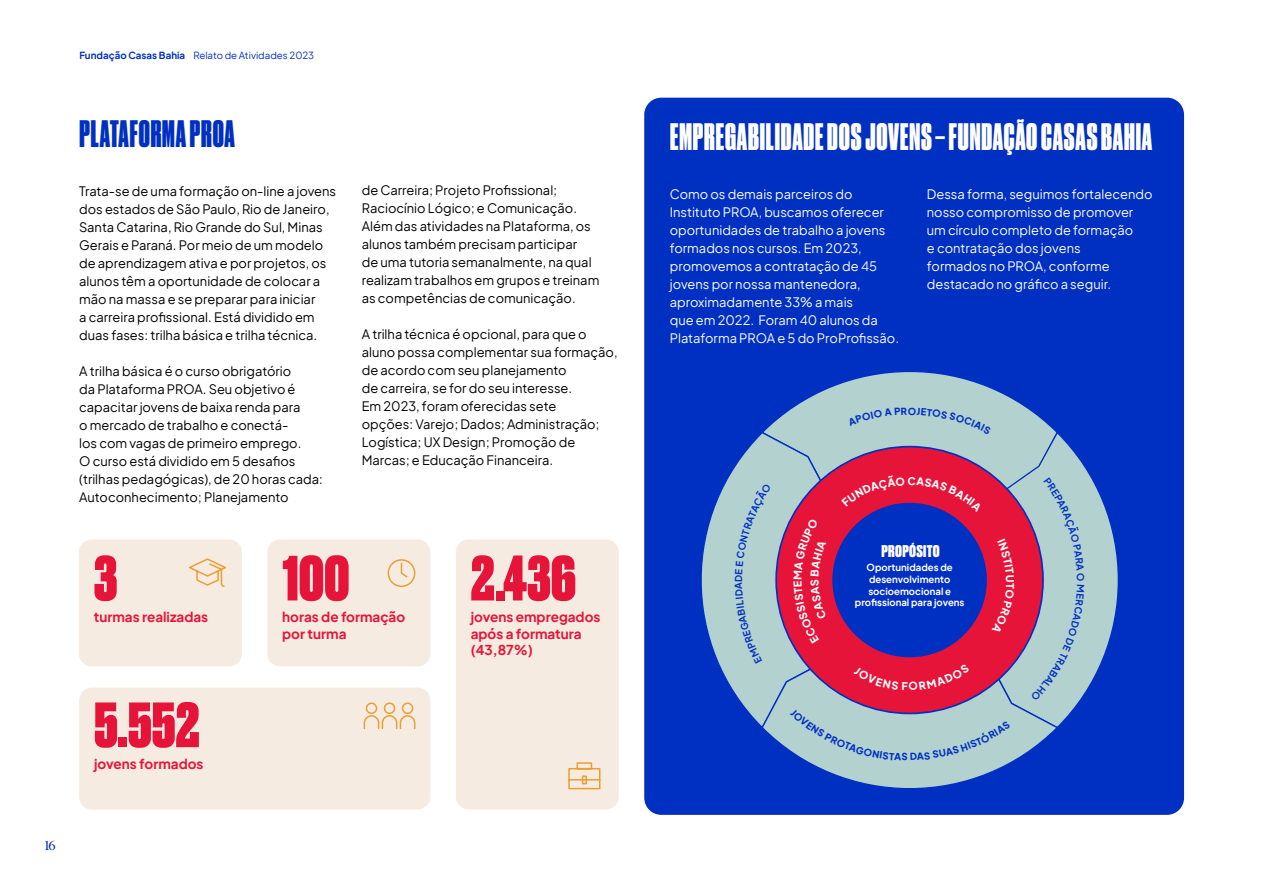
<style>
.page{position:relative;width:1263px;height:893px;background:#fff}
.page>*{position:absolute;margin:0;border:0;box-sizing:border-box;transform-origin:0 0}
.t1{font:800 60px "Druk";color:#e61438}
.t2{font:36px "Druk Condensed Super";letter-spacing:.025em;color:#fff}
.t3{font:36px "Druk Condensed Super";letter-spacing:.025em;color:#0030c2}
.t4{font:800 15.9px "Druk";letter-spacing:.02em;color:#fff}
.t5{font:700 13.5px/16.5px "Plus Jakarta Sans";color:#e61438}
.t6{font:12.9px/18px "Plus Jakarta Sans";color:#000}
.t7{font:12.9px/18px "Plus Jakarta Sans";color:#fff}
.t8{font:12.9px "Burgess Pro";color:#0030c2}
.t9{font:9.75px "Plus Jakarta Sans";color:#0030c2}
.t10{font:700 9.6px/11.7px "Plus Jakarta Sans";color:#fff;text-align:center}
.s1{font-weight:700}
</style>
<div class="page">
<div style="left:79px;top:688px;width:351px;height:121px;background:#f5ebe0;border-radius:13px"></div>
<div style="left:456px;top:539px;width:163px;height:270px;background:#f5ebe0;border-radius:13px"></div>
<div style="left:79px;top:539px;width:163px;height:127px;background:#f5ebe0;border-radius:13px"></div>
<div style="left:267px;top:539px;width:163px;height:127px;background:#f5ebe0;border-radius:13px"></div>
<div style="left:644px;top:98px;width:540px;height:717px;background:#0030c2;border-radius:17px"></div>
<svg style="left:363px;top:702px;width:53px;height:27px"></svg>
<svg style="left:189px;top:558px;width:37px;height:29px"></svg>
<svg style="left:568px;top:762px;width:33px;height:28px"></svg>
<svg style="left:387px;top:559px;width:29px;height:28px"></svg>
<svg style="left:701px;top:372px;width:417px;height:416px"></svg>
<p class="t9" style="left:79px;top:47px;width:236px"><span class="s1">Fundação Casas Bahia</span> Relato de Atividades 2023</p>
<h2 class="t3" style="left:80px;top:111px;width:157px">PLATAFORMA PROA</h2>
<p class="t6" style="left:79px;top:180px;width:258px">Trata-se de uma formação on-line a jovens dos estados de São Paulo, Rio de Janeiro, Santa Catarina, Rio Grande do Sul, Minas Gerais e Paraná. Por meio de um modelo de aprendizagem ativa e por projetos, os alunos têm a oportunidade de colocar a mão na massa e se preparar para iniciar<br>a carreira profissional. Está dividido em duas fases: trilha básica e trilha técnica.</p>
<p class="t6" style="left:79px;top:360px;width:245px">A trilha básica é o curso obrigatório<br>da Plataforma PROA. Seu objetivo é capacitar jovens de baixa renda para<br>o mercado de trabalho e conectá-<br>los com vagas de primeiro emprego.<br>O curso está dividido em 5 desafios (trilhas pedagógicas), de 20 horas cada:<br>Autoconhecimento; Planejamento</p>
<p class="t6" style="left:362px;top:180px;width:239px">de Carreira; Projeto Profissional; Raciocínio Lógico; e Comunicação.<br>Além das atividades na Plataforma, os alunos também precisam participar<br>de uma tutoria semanalmente, na qual realizam trabalhos em grupos e treinam as competências de comunicação.</p>
<p class="t6" style="left:362px;top:324px;width:257px">A trilha técnica é opcional, para que o aluno possa complementar sua formação, de acordo com seu planejamento<br>de carreira, se for do seu interesse.<br>Em 2023, foram oferecidas sete<br>opções: Varejo; Dados; Administração; Logística; UX Design; Promoção de Marcas; e Educação Financeira.</p>
<h1 class="t1" style="left:94px;top:537px;width:25px">3</h1>
<p class="t5" style="left:94px;top:607px;width:116px">turmas realizadas</p>
<h1 class="t1" style="left:94px;top:683px;width:107px">5.552</h1>
<p class="t5" style="left:94px;top:754px;width:111px">jovens formados</p>
<h1 class="t1" style="left:282px;top:537px;width:69px">100</h1>
<p class="t5" style="left:282px;top:607px;width:125px">horas de formação por turma</p>
<h1 class="t1" style="left:471px;top:537px;width:107px">2.436</h1>
<p class="t5" style="left:471px;top:607px;width:131px">jovens empregados após a formatura (43,87%)</p>
<p class="t8" style="left:45px;top:838px;width:12px">16</p>
<h2 class="t2" style="left:670px;top:115px;width:484px">EMPREGABILIDADE DOS JOVENS – FUNDAÇÃO CASAS BAHIA</h2>
<p class="t7" style="left:670px;top:184px;width:231px">Como os demais parceiros do<br>Instituto PROA, buscamos oferecer oportunidades de trabalho a jovens formados nos cursos. Em 2023, promovemos a contratação de 45 jovens por nossa mantenedora, aproximadamente 33% a mais<br>que em 2022. Foram 40 alunos da<br>Plataforma PROA e 5 do ProProfissão.</p>
<p class="t7" style="left:927px;top:184px;width:227px">Dessa forma, seguimos fortalecendo nosso compromisso de promover um círculo completo de formação<br>e contratação dos jovens<br>formados no PROA, conforme destacado no gráfico a seguir.</p>
<p class="t4" style="left:881px;top:540px;width:60px">PROPÓSITO</p>
<p class="t10" style="left:855px;top:560px;width:111px">Oportunidades de desenvolvimento socioemocional e profissional para jovens</p>
</div>
